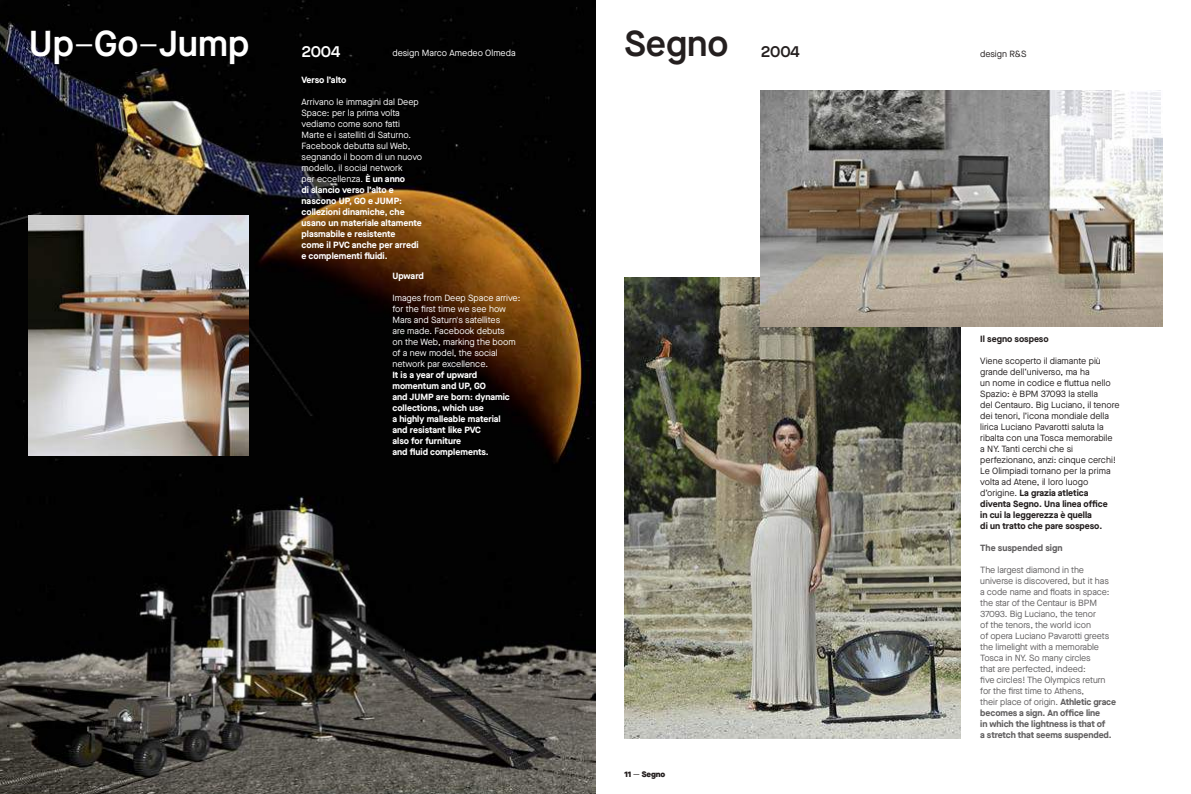
<style>
.page{position:relative;width:1191px;height:794px;background:#fff}
.page>*{position:absolute;margin:0;border:0;box-sizing:border-box;transform-origin:0 0}
.t1{font:600 36px "Maison Neue";color:#fff}
.t2{font:600 36px "Maison Neue";color:#241f1f}
.t3{font:600 16px "Maison Neue";color:#fff}
.t4{font:600 16px "Maison Neue";color:#241f1f}
.t5{font:9px/11px "Maison Neue";color:#fff}
.t6{font:9px/11px "Maison Neue";color:#241f1f}
.t7{font:9px/11px "Maison Neue";letter-spacing:-.01em;color:#615f60}
.t8{font:700 9px/11px "Maison Neue";color:#fff}
.t9{font:700 9px "Maison Neue";color:#615f60}
.t10{font:700 9px "Maison Neue";color:#241f1f}
.t11{font:900 8px "Maison Neue";letter-spacing:-.015em;color:#241f1f}
.s1{font-weight:300}
.s2{font-weight:700}
.s3{font-weight:400}
</style>
<div class="page">
<img style="left:0;top:0;width:595px;height:794px">
<img style="left:28px;top:215px;width:220px;height:240px">
<img style="left:624px;top:277px;width:337px;height:461px">
<img style="left:761px;top:91px;width:401px;height:236px">
<h1 class="t1" style="left:29px;top:19px;width:222px">Up<span class="s1">–</span>Go<span class="s1">–</span>Jump</h1>
<h2 class="t3" style="left:301px;top:40px;width:41px">2004</h2>
<h1 class="t2" style="left:624px;top:19px;width:106px">Segno</h1>
<h2 class="t4" style="left:761px;top:40px;width:41px">2004</h2>
<p class="t5" style="left:392px;top:48px;width:125px">design Marco Amedeo Olmeda</p>
<p class="t6" style="left:980px;top:48px;width:48px">design R&amp;S</p>
<p class="t8" style="left:301px;top:74px;width:46px">Verso l’alto</p>
<p class="t5" style="left:301px;top:96px;width:122px">Arrivano le immagini dal Deep<br>Space: per la prima volta vediamo come sono fatti<br>Marte e i satelliti di Saturno.<br>Facebook debutta sul Web, segnando il boom di un nuovo modello, il social network<br>per eccellenza. <span class="s2">È un anno<br>di slancio verso l’alto e nascono UP, GO e JUMP: collezioni dinamiche, che usano un materiale altamente plasmabile e resistente<br>come il PVC anche per arredi e complementi fluidi.</span></p>
<p class="t8" style="left:392px;top:270px;width:33px">Upward</p>
<p class="t5" style="left:392px;top:292px;width:129px">Images from Deep Space arrive: for the first time we see how<br>Mars and Saturn's satellites<br>are made. Facebook debuts<br>on the Web, marking the boom of a new model, the social network par excellence.</p>
<p class="t8" style="left:392px;top:369px;width:119px">It is a year of upward momentum and UP, GO<br>and JUMP are born: dynamic collections, which use<br>a highly malleable material and resistant like PVC<br>also for furniture<br>and fluid complements.</p>
<p class="t11" style="left:624px;top:768px;width:42px">11 <span class="s3">—</span> Segno</p>
<p class="t10" style="left:980px;top:332px;width:70px">Il segno sospeso</p>
<p class="t6" style="left:980px;top:355px;width:141px">Viene scoperto il diamante più grande dell’universo, ma ha<br>un nome in codice e fluttua nello<br>Spazio: è BPM 37093 la stella<br>del Centauro. Big Luciano, il tenore dei tenori, l’icona mondiale della lirica Luciano Pavarotti saluta la ribalta con una Tosca memorabile<br>a NY. Tanti cerchi che si perfezionano, anzi: cinque cerchi!<br>Le Olimpiadi tornano per la prima volta ad Atene, il loro luogo d’origine. <span class="s2">La grazia atletica diventa Segno. Una linea office<br>in cui la leggerezza è quella<br>di un tratto che pare sospeso.</span></p>
<p class="t9" style="left:980px;top:541px;width:84px">The suspended sign</p>
<p class="t7" style="left:980px;top:564px;width:137px">The largest diamond in the universe is discovered, but it has<br>a code name and floats in space: the star of the Centaur is BPM<br>37093. Big Luciano, the tenor<br>of the tenors, the world icon<br>of opera Luciano Pavarotti greets the limelight with a memorable<br>Tosca in NY. So many circles<br>that are perfected, indeed:<br>five circles! The Olympics return for the first time to Athens,<br>their place of origin. <span class="s2">Athletic grace becomes a sign. An office line<br>in which the lightness is that of<br>a stretch that seems suspended.</span></p>
</div>
